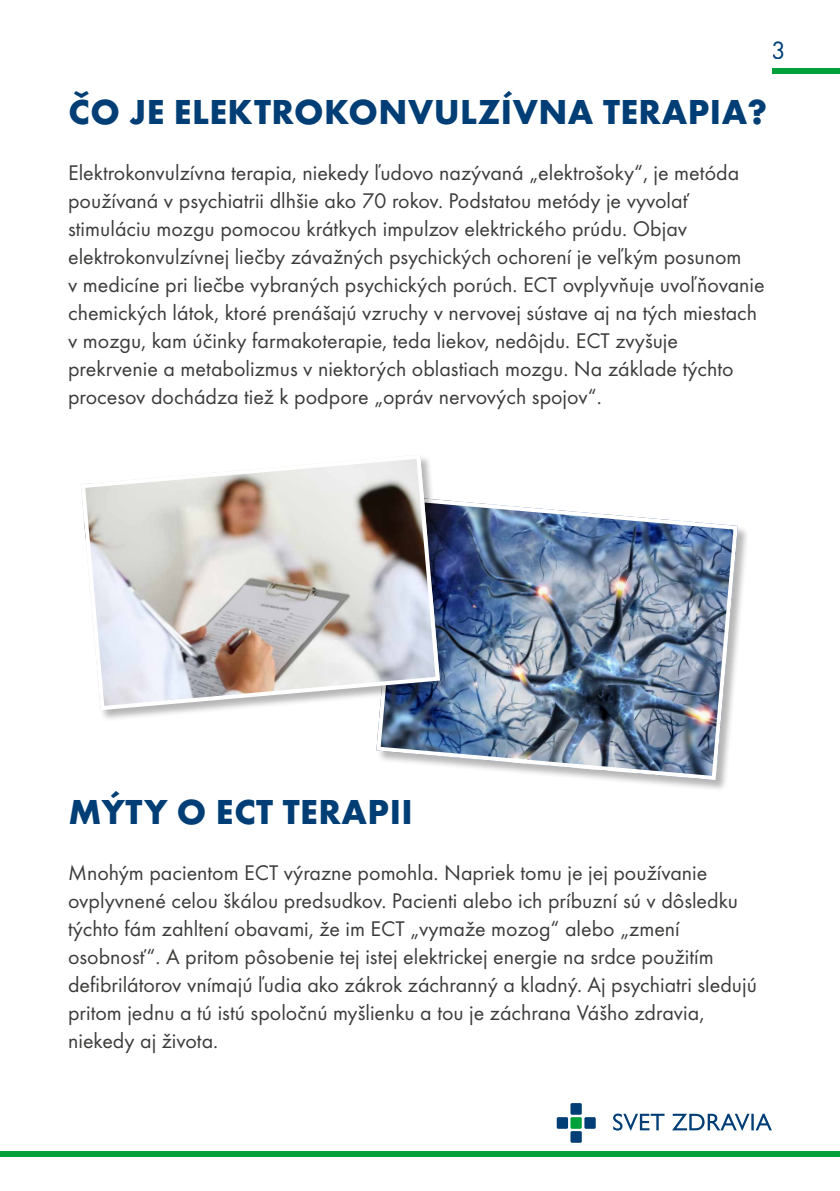
<style>
.page{position:relative;width:840px;height:1191px;background:#fff}
.page>*{position:absolute;margin:0;border:0;box-sizing:border-box;transform-origin:0 0}
.t1{font:700 36px "Futura TOT";letter-spacing:.015em;color:#003e75}
.t2{font:26px "Futura TOT";color:#003e75}
.t3{font:22px/28px "Futura TOT";color:#3c3c3b}
</style>
<div class="page">
<div style="left:771px;top:68px;width:68px;height:6px;background:#00a13a"></div>
<div style="left:376px;top:496px;width:372px;height:295px;background:#000;opacity:.29"></div>
<img style="left:376px;top:496px;width:363px;height:286px">
<div style="left:81px;top:455px;width:370px;height:267px;background:#000;opacity:.29"></div>
<img style="left:81px;top:455px;width:361px;height:257px">
<div style="left:0;top:1151px;width:839px;height:6px;background:#00a13a"></div>
<svg style="left:613px;top:1113px;width:158px;height:17px"></svg>
<div style="left:570px;top:1103px;width:11px;height:11px;background:#003e75;border-radius:2px"></div>
<div style="left:570px;top:1117px;width:11px;height:11px;background:#00a13a;border-radius:2px"></div>
<div style="left:584px;top:1117px;width:11px;height:11px;background:#003e75;border-radius:2px"></div>
<div style="left:556px;top:1117px;width:11px;height:11px;background:#003e75;border-radius:2px"></div>
<div style="left:570px;top:1131px;width:11px;height:11px;background:#003e75;border-radius:2px"></div>
<p class="t2" style="left:771px;top:34px;width:16px">3</p>
<h1 class="t1" style="left:68px;top:90px;width:700px">ČO JE ELEKTROKONVULZÍVNA TERAPIA?</h1>
<p class="t3" style="left:68px;top:159px;width:697px">Elektrokonvulzívna terapia, niekedy ľudovo nazývaná „elektrošoky“, je metóda používaná v psychiatrii dlhšie ako 70 rokov. Podstatou metódy je vyvolať stimuláciu mozgu pomocou krátkych impulzov elektrického prúdu. Objav elektrokonvulzívnej liečby závažných psychických ochorení je veľkým posunom<br>v medicíne pri liečbe vybraných psychických porúch. ECT ovplyvňuje uvoľňovanie chemických látok, ktoré prenášajú vzruchy v nervovej sústave aj na tých miestach v mozgu, kam účinky farmakoterapie, teda liekov, nedôjdu. ECT zvyšuje prekrvenie a metabolizmus v niektorých oblastiach mozgu. Na základe týchto procesov dochádza tiež k podpore „opráv nervových spojov“.</p>
<h1 class="t1" style="left:68px;top:790px;width:346px">MÝTY O ECT TERAPII</h1>
<p class="t3" style="left:68px;top:859px;width:690px">Mnohým pacientom ECT výrazne pomohla. Napriek tomu je jej používanie ovplyvnené celou škálou predsudkov. Pacienti alebo ich príbuzní sú v dôsledku týchto fám zahltení obavami, že im ECT „vymaže mozog“ alebo „zmení osobnosť“. A pritom pôsobenie tej istej elektrickej energie na srdce použitím defibrilátorov vnímajú ľudia ako zákrok záchranný a kladný. Aj psychiatri sledujú pritom jednu a tú istú spoločnú myšlienku a tou je záchrana Vášho zdravia, niekedy aj života.</p>
</div>
